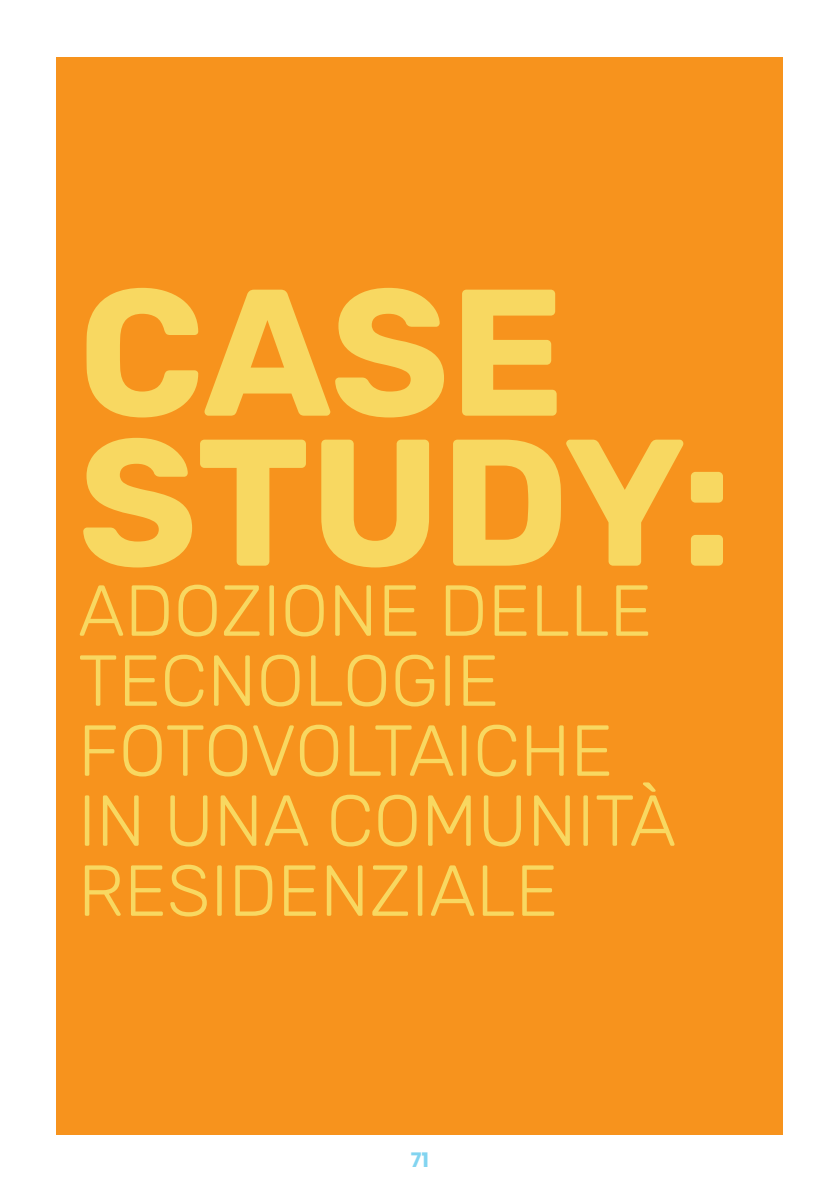
<style>
.page{position:relative;width:840px;height:1191px;background:#fff}
.page>*{position:absolute;margin:0;border:0;box-sizing:border-box;transform-origin:0 0}
.t1{font:700 180px/150px "Rubik";letter-spacing:-.005em;color:#f8d861}
.t2{font:300 72px/70px "Rubik";color:#f8d861}
.t3{font:700 20px "Poppins";color:#82d4f0}
</style>
<div class="page">
<div style="left:57px;top:57px;width:725px;height:1077px;background:#f7931d"></div>
<h1 class="t1" style="left:78px;top:283px;width:656px">CASE<br>STUDY:</h1>
<p class="t2" style="left:78px;top:577px;width:599px">ADOZIONE DELLE<br>TECNOLOGIE<br>FOTOVOLTAICHE<br>IN UNA COMUNITÀ<br>RESIDENZIALE</p>
<p class="t3" style="left:410px;top:1148px;width:20px">71</p>
</div>
